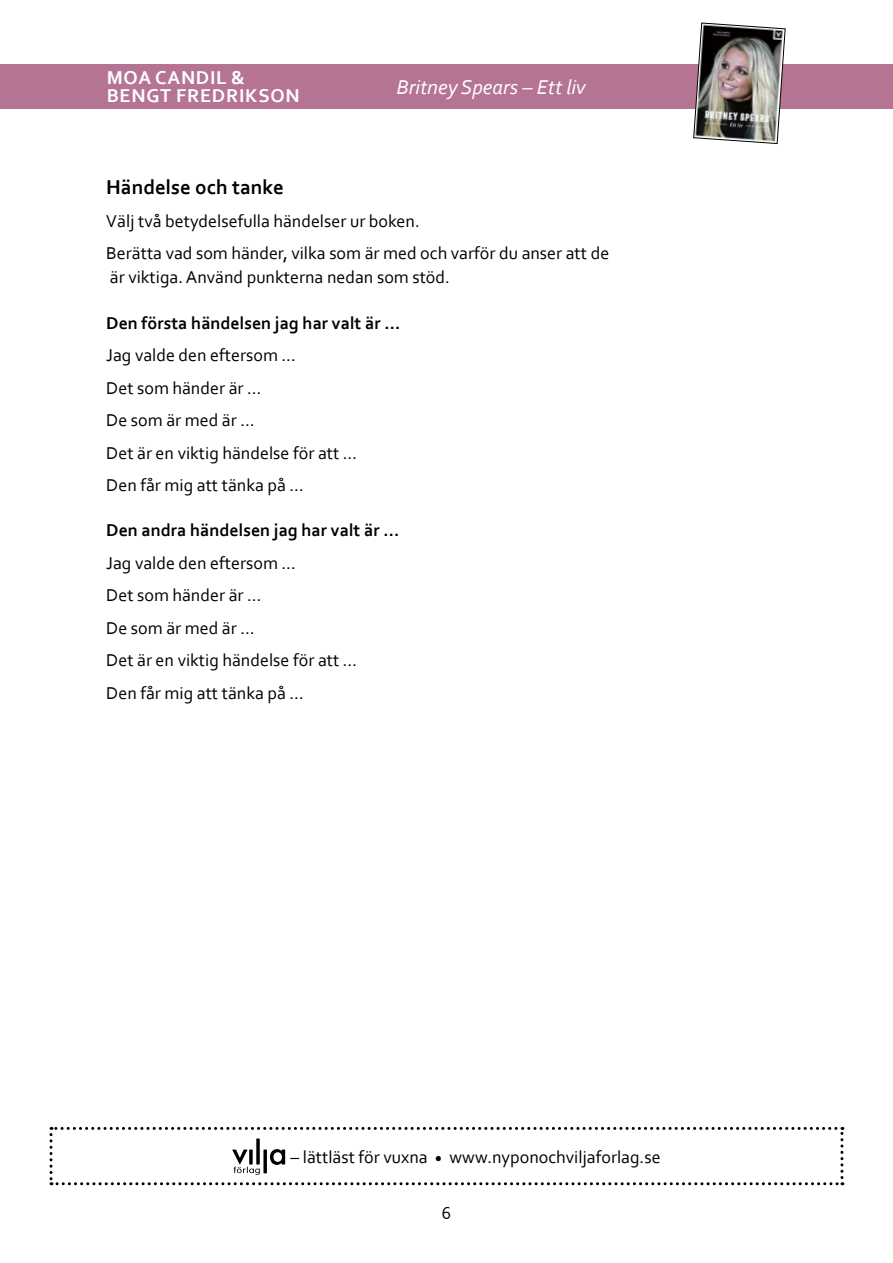
<style>
.page{position:relative;width:893px;height:1263px;background:#fff}
.page>*{position:absolute;margin:0;border:0;box-sizing:border-box;transform-origin:0 0}
.t1{font:italic 21px "Corbel";color:#fff}
.t2{font:700 21px "Corbel";color:#000}
.t3{font:700 19.5px/18px "Corbel";letter-spacing:.04em;color:#fff}
.t4{font:18px/32.5px "Corbel";color:#000}
.t5{font:700 18px "Corbel";color:#000}
</style>
<div class="page">
<div style="left:0;top:64px;width:893px;height:44px;background:#b57494"></div>
<img style="left:693px;top:23px;width:92px;height:121px">
<svg style="left:50px;top:1127px;width:793px;height:58px"></svg>
<p class="t3" style="left:107px;top:68px;width:194px">MOA CANDIL &amp;<br>BENGT FREDRIKSON</p>
<p class="t1" style="left:396px;top:74px;width:191px">Britney Spears – Ett liv</p>
<p class="t2" style="left:106px;top:174px;width:179px">Händelse och tanke</p>
<p class="t4" style="left:106px;top:204px;width:505px">Välj två betydelsefulla händelser ur boken.<br>Berätta vad som händer, vilka som är med och varför du anser att de</p>
<p class="t4" style="left:110px;top:261px;width:342px">är viktiga. Använd punkterna nedan som stöd.</p>
<p class="t5" style="left:106px;top:311px;width:295px">Den första händelsen jag har valt är …</p>
<p class="t4" style="left:106px;top:338px;width:252px">Jag valde den eftersom …<br>Det som händer är …<br>De som är med är …<br>Det är en viktig händelse för att …<br>Den får mig att tänka på …</p>
<p class="t5" style="left:106px;top:519px;width:294px">Den andra händelsen jag har valt är …</p>
<p class="t4" style="left:106px;top:546px;width:252px">Jag valde den eftersom …<br>Det som händer är …<br>De som är med är …<br>Det är en viktig händelse för att …<br>Den får mig att tänka på …</p>
<p class="t4" style="left:291px;top:1140px;width:372px">– lättläst för vuxna <sub>•</sub> www.nyponochviljaforlag.se</p>
<p class="t4" style="left:442px;top:1196px;width:11px">6</p>
</div>
